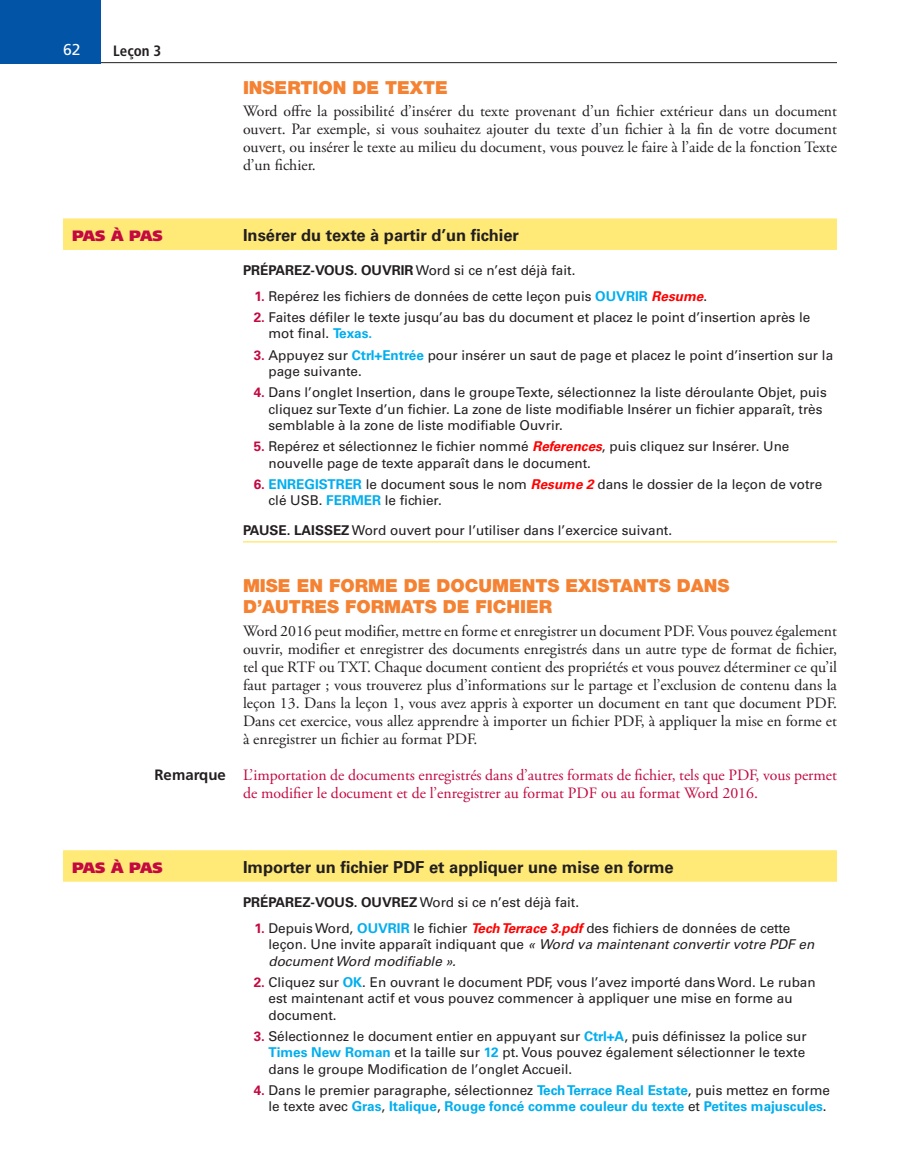
<style>
.page{position:relative;width:918px;height:1175px;background:#fff}
.page>*{position:absolute;margin:0;border:0;box-sizing:border-box;transform-origin:0 0}
.Heading_1{font:900 18px/21px "Helvetica Neue LT Std";color:#f48232}
.StepsHead{font:700 16.5px "Univers LT Std";color:#231f20}
.Body_Text{font:15.75px/18px "Adobe Garamond Pro";color:#231f20;text-align:justify}
.TakeNoteText{font:15.75px/18px "Adobe Garamond Pro";color:#c40941}
.t1{font:15.75px "Frutiger LT Std";color:#fff}
.StepsHead-2{font:900 15px "Frutiger LT Std";letter-spacing:-.035em;color:#c40941}
.TakeNoteHead{font:700 15px "Frutiger LT Std";color:#231f20}
.t2{font:700 condensed 15px "Frutiger LT Std";color:#231f20}
.StepsLast{font:13.5px/16.5px "Univers LT Std";color:#231f20}
.t3{font:700 13.5px/16.5px "Univers LT Std";color:#00aeef;text-align:right}
.StepsIntro{font:13.5px "Univers LT Std";color:#231f20}
.s1{font-weight:700}
.s2{font-weight:700;color:#c40941}
.s3{font-weight:700;color:#00aeef}
.s4{font-weight:700;font-style:italic;color:#f00}
.s5{font-style:italic}
.s6{color:#c40941}
.s7{font-weight:400;color:#231f20}
</style>
<div class="page">
<hr style="left:63px;top:62px;width:774px;height:1px;background:#231f20">
<div style="left:0;top:0;width:100px;height:63px;background:#0154a6"></div>
<div style="left:63px;top:218px;width:774px;height:32px;background:#ffea77"></div>
<hr style="left:243px;top:541px;width:594px;height:1px;background:#ffea77">
<div style="left:63px;top:850px;width:774px;height:31px;background:#ffea77"></div>
<p class="t1" style="left:63px;top:41px;width:19px">62</p>
<p class="t2" style="left:113px;top:41px;width:50px">Leçon 3</p>
<p class="Heading_1" style="left:243px;top:77px;width:206px">INSERTION DE TEXTE</p>
<p class="Body_Text" style="left:243px;top:103px;width:596px">Word offre la possibilité d’insérer du texte provenant d’un fichier extérieur dans un document ouvert. Par exemple, si vous souhaitez ajouter du texte d’un fichier à la fin de votre document ouvert, ou insérer le texte au milieu du document, vous pouvez le faire à l’aide de la fonction Texte d’un fichier.</p>
<p class="StepsHead-2" style="left:72px;top:226px;width:92px">PAS À PAS</p>
<p class="StepsHead" style="left:243px;top:225px;width:278px">Insérer du texte à partir d’un fichier</p>
<p class="StepsIntro" style="left:243px;top:263px;width:334px"><span class="s1">PRÉPAREZ-VOUS. OUVRIR</span> Word si ce n’est déjà fait.</p>
<p class="StepsLast" style="left:255px;top:288px;width:454px"><span class="s2">1.</span> Repérez les fichiers de données de cette leçon puis <span class="s3">OUVRIR</span> <span class="s4">Resume</span>.</p>
<p class="StepsLast" style="left:268px;top:309px;width:543px;text-indent:-15px"><span class="s2">2.</span> Faites défiler le texte jusqu’au bas du document et placez le point d’insertion après le mot final. <span class="s3">Texas.</span></p>
<p class="StepsLast" style="left:268px;top:346px;width:566px;text-indent:-15px"><span class="s2">3.</span> Appuyez sur <span class="s3">Ctrl+Entrée</span> pour insérer un saut de page et placez le point d’insertion sur la page suivante.</p>
<p class="StepsLast" style="left:268px;top:384px;width:560px;text-indent:-15px"><span class="s2">4.</span> Dans l’onglet Insertion, dans le groupe Texte, sélectionnez la liste déroulante Objet, puis cliquez sur Texte d’un fichier. La zone de liste modifiable Insérer un fichier apparaît, très semblable à la zone de liste modifiable Ouvrir.</p>
<p class="StepsLast" style="left:268px;top:438px;width:522px;text-indent:-15px"><span class="s2">5.</span> Repérez et sélectionnez le fichier nommé <span class="s4">References</span>, puis cliquez sur Insérer. Une nouvelle page de texte apparaît dans le document.</p>
<p class="StepsLast" style="left:268px;top:475px;width:555px;text-indent:-15px"><span class="s2">6.</span> <span class="s3">ENREGISTRER</span> le document sous le nom <span class="s4">Resume 2</span> dans le dossier de la leçon de votre clé USB. <span class="s3">FERMER</span> le fichier.</p>
<p class="StepsLast" style="left:243px;top:522px;width:431px"><span class="s1">PAUSE. LAISSEZ</span> Word ouvert pour l’utiliser dans l’exercice suivant.</p>
<p class="Heading_1" style="left:243px;top:575px;width:488px">MISE EN FORME DE DOCUMENTS EXISTANTS DANS<br>D’AUTRES FORMATS DE FICHIER</p>
<p class="Body_Text" style="left:243px;top:622px;width:596px">Word 2016 peut modifier, mettre en forme et enregistrer un document PDF. Vous pouvez également ouvrir, modifier et enregistrer des documents enregistrés dans un autre type de format de fichier, tel que RTF ou TXT. Chaque document contient des propriétés et vous pouvez déterminer ce qu’il faut partager ; vous trouverez plus d’informations sur le partage et l’exclusion de contenu dans la leçon 13. Dans la leçon 1, vous avez appris à exporter un document en tant que document PDF.<br>Dans cet exercice, vous allez apprendre à importer un fichier PDF, à appliquer la mise en forme et à enregistrer un fichier au format PDF.</p>
<p class="TakeNoteHead" style="left:154px;top:765px;width:73px">Remarque</p>
<p class="TakeNoteText" style="left:243px;top:766px;width:595px">L’importation de documents enregistrés dans d’autres formats de fichier, tels que PDF, vous permet de modifier le document et de l’enregistrer au format PDF ou au format Word 2016.</p>
<p class="StepsHead-2" style="left:72px;top:858px;width:92px">PAS À PAS</p>
<p class="StepsHead" style="left:243px;top:857px;width:432px">Importer un fichier PDF et appliquer une mise en forme</p>
<p class="StepsIntro" style="left:243px;top:894px;width:338px"><span class="s1">PRÉPAREZ-VOUS. OUVREZ</span> Word si ce n’est déjà fait.</p>
<p class="StepsLast" style="left:268px;top:919px;width:547px;text-indent:-14px"><span class="s2">1.</span> Depuis Word, <span class="s3">OUVRIR</span> le fichier <span class="s4">Tech Terrace 3.pdf</span> des fichiers de données de cette leçon. Une invite apparaît indiquant que <span class="s5">« Word va maintenant convertir votre PDF en document Word modifiable ».</span></p>
<p class="StepsLast" style="left:268px;top:973px;width:549px;text-indent:-15px"><span class="s2">2.</span> Cliquez sur <span class="s3">OK</span>. En ouvrant le document PDF, vous l’avez importé dans Word. Le ruban est maintenant actif et vous pouvez commencer à appliquer une mise en forme au document.</p>
<p class="StepsLast" style="left:268px;top:1027px;width:540px;text-align:justify;text-indent:-15px"><span class="s2">3.</span> Sélectionnez le document entier en appuyant sur <span class="s3">Ctrl+A</span>, puis définissez la police sur <span class="s3">Times New Roman</span> et la taille sur <span class="s3">12</span> pt. Vous pouvez également sélectionner le texte dans le groupe Modification de l’onglet Accueil.</p>
<p class="t3" style="left:254px;top:1081px;width:578px"><span class="s6">4.</span> <span class="s7">Dans le premier paragraphe, sélectionnez</span> Tech Terrace Real Estate<span class="s7">, puis mettez en forme le texte avec</span> Gras<span class="s7">,</span> Italique<span class="s7">,</span> Rouge foncé comme couleur du texte <span class="s7">et</span> Petites majuscules<span class="s7">.</span></p>
</div>
